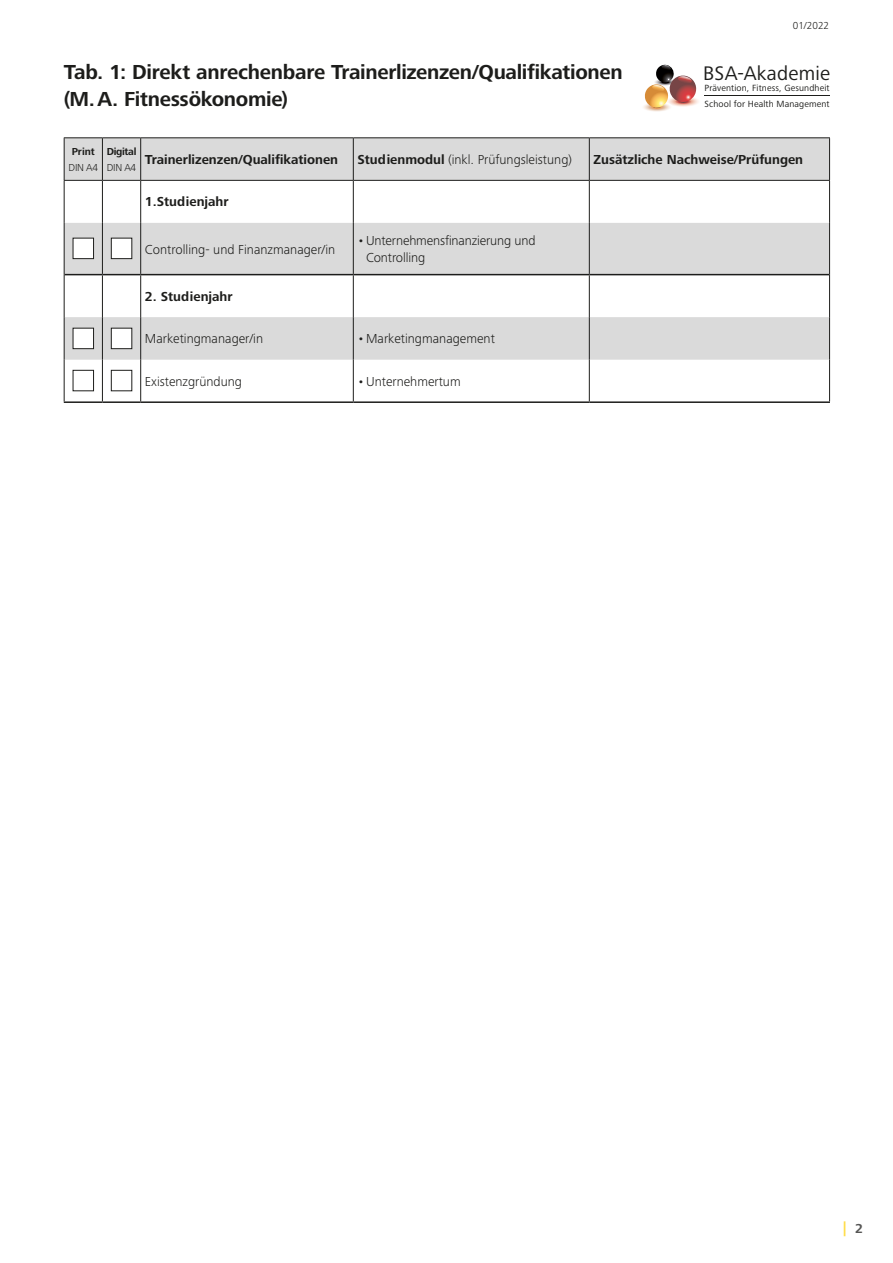
<style>
.page{position:relative;width:893px;height:1263px;background:#fff}
.page>*{position:absolute;margin:0;border:0;box-sizing:border-box;transform-origin:0 0}
.t1{font:700 21px/27px "Frutiger Next Pro";letter-spacing:-.015em;color:#1d1d1b}
.t2{font:20.4px "Frutiger Next Pro";letter-spacing:.01em;color:#1d1d1b}
.t3{font:700 15px "Frutiger Next Pro";color:#ffdc44}
.t4{font:300 13.5px/16.5px "Frutiger Next Pro";color:#1d1d1b}
.t5{font:700 13.5px "Frutiger Next Pro";color:#1d1d1b}
.t6{font:300 10.5px "Frutiger Next Pro";letter-spacing:-.03em;color:#1d1d1b}
.t7{font:700 10.5px "Frutiger Next Pro";letter-spacing:-.03em;color:#1d1d1b}
.t8{font:9.3px/16.4px "Frutiger Next Pro";letter-spacing:.01em;color:#1d1d1b}
.s1{font-weight:700}
.s2{font-size:13.5px;color:#575756}
</style>
<div class="page">
<hr style="left:705px;top:95px;width:125px;height:1px;background:#1d1d1b">
<svg style="left:643px;top:65px;width:56px;height:47px"></svg>
<svg style="left:65px;top:138px;width:764px;height:222px;fill:#dadada"></svg>
<hr style="left:64px;top:138px;width:1px;height:42px;background:#1d1d1b">
<hr style="left:102px;top:138px;width:1px;height:42px;background:#1d1d1b">
<hr style="left:140px;top:138px;width:1px;height:42px;background:#1d1d1b">
<hr style="left:353px;top:138px;width:1px;height:42px;background:#1d1d1b">
<hr style="left:589px;top:138px;width:1px;height:42px;background:#1d1d1b">
<hr style="left:829px;top:138px;width:1px;height:42px;background:#1d1d1b">
<hr style="left:64px;top:181px;width:1px;height:42px;background:#1d1d1b">
<hr style="left:102px;top:181px;width:1px;height:42px;background:#1d1d1b">
<hr style="left:140px;top:181px;width:1px;height:42px;background:#1d1d1b">
<hr style="left:353px;top:181px;width:1px;height:42px;background:#1d1d1b">
<hr style="left:589px;top:181px;width:1px;height:42px;background:#1d1d1b">
<hr style="left:829px;top:181px;width:1px;height:42px;background:#1d1d1b">
<hr style="left:64px;top:223px;width:1px;height:52px;background:#1d1d1b">
<hr style="left:102px;top:223px;width:1px;height:51px;background:#1d1d1b">
<hr style="left:140px;top:223px;width:1px;height:51px;background:#1d1d1b">
<hr style="left:353px;top:223px;width:1px;height:51px;background:#1d1d1b">
<hr style="left:589px;top:223px;width:1px;height:51px;background:#1d1d1b">
<hr style="left:829px;top:223px;width:1px;height:52px;background:#1d1d1b">
<hr style="left:64px;top:275px;width:1px;height:42px;background:#1d1d1b">
<hr style="left:102px;top:275px;width:1px;height:42px;background:#1d1d1b">
<hr style="left:140px;top:275px;width:1px;height:42px;background:#1d1d1b">
<hr style="left:353px;top:275px;width:1px;height:42px;background:#1d1d1b">
<hr style="left:589px;top:275px;width:1px;height:42px;background:#1d1d1b">
<hr style="left:829px;top:275px;width:1px;height:42px;background:#1d1d1b">
<hr style="left:64px;top:317px;width:1px;height:43px;background:#1d1d1b">
<hr style="left:102px;top:317px;width:1px;height:43px;background:#1d1d1b">
<hr style="left:140px;top:317px;width:1px;height:43px;background:#1d1d1b">
<hr style="left:353px;top:317px;width:1px;height:43px;background:#1d1d1b">
<hr style="left:589px;top:317px;width:1px;height:43px;background:#1d1d1b">
<hr style="left:829px;top:317px;width:1px;height:43px;background:#1d1d1b">
<hr style="left:64px;top:360px;width:1px;height:41px;background:#1d1d1b">
<hr style="left:102px;top:360px;width:1px;height:41px;background:#1d1d1b">
<hr style="left:140px;top:360px;width:1px;height:41px;background:#1d1d1b">
<hr style="left:353px;top:360px;width:1px;height:41px;background:#1d1d1b">
<hr style="left:589px;top:360px;width:1px;height:41px;background:#1d1d1b">
<hr style="left:829px;top:360px;width:1px;height:41px;background:#1d1d1b">
<hr style="left:64px;top:137px;width:38px;height:1px;background:#1d1d1b">
<hr style="left:102px;top:137px;width:39px;height:1px;background:#1d1d1b">
<hr style="left:141px;top:137px;width:212px;height:1px;background:#1d1d1b">
<hr style="left:353px;top:137px;width:236px;height:1px;background:#1d1d1b">
<hr style="left:589px;top:137px;width:241px;height:1px;background:#1d1d1b">
<hr style="left:64px;top:180px;width:38px;height:1px;background:#1d1d1b">
<hr style="left:102px;top:180px;width:39px;height:1px;background:#1d1d1b">
<hr style="left:141px;top:180px;width:212px;height:1px;background:#1d1d1b">
<hr style="left:353px;top:180px;width:236px;height:1px;background:#1d1d1b">
<hr style="left:589px;top:180px;width:241px;height:1px;background:#1d1d1b">
<hr style="left:65px;top:274px;width:37px;height:1px;background:#1d1d1b">
<hr style="left:102px;top:274px;width:39px;height:1px;background:#1d1d1b">
<hr style="left:141px;top:274px;width:212px;height:1px;background:#1d1d1b">
<hr style="left:353px;top:274px;width:236px;height:1px;background:#1d1d1b">
<hr style="left:589px;top:274px;width:240px;height:1px;background:#1d1d1b">
<hr style="left:64px;top:401px;width:38px;height:2px;background:#1d1d1b">
<hr style="left:102px;top:401px;width:39px;height:2px;background:#1d1d1b">
<hr style="left:141px;top:401px;width:212px;height:2px;background:#1d1d1b">
<hr style="left:353px;top:401px;width:236px;height:2px;background:#1d1d1b">
<hr style="left:589px;top:401px;width:241px;height:2px;background:#1d1d1b">
<div style="left:73px;top:238px;width:21px;height:21px;background:#fff"></div>
<div style="left:73px;top:238px;width:21px;height:21px;border:1px solid #1d1d1b"></div>
<div style="left:111px;top:238px;width:21px;height:21px;background:#fff"></div>
<div style="left:111px;top:238px;width:21px;height:21px;border:1px solid #1d1d1b"></div>
<div style="left:73px;top:328px;width:21px;height:21px;background:#fff"></div>
<div style="left:73px;top:328px;width:21px;height:21px;border:1px solid #1d1d1b"></div>
<div style="left:111px;top:328px;width:21px;height:21px;background:#fff"></div>
<div style="left:111px;top:328px;width:21px;height:21px;border:1px solid #1d1d1b"></div>
<div style="left:73px;top:370px;width:21px;height:21px;border:1px solid #1d1d1b"></div>
<div style="left:111px;top:370px;width:21px;height:21px;border:1px solid #1d1d1b"></div>
<p class="t6" style="left:793px;top:19px;width:38px">01/2022</p>
<h1 class="t1" style="left:64px;top:58px;width:561px">Tab. 1: Direkt anrechenbare Trainerlizenzen/Qualifikationen (M.A. Fitnessökonomie)</h1>
<p class="t7" style="left:72px;top:145px;width:25px">Print</p>
<p class="t6" style="left:69px;top:162px;width:31px">DIN A4</p>
<h2 class="t2" style="left:703px;top:61px;width:128px">BSA-Akademie</h2>
<p class="t8" style="left:705px;top:79px;width:126px">Prävention, Fitness, Gesundheit<br>School for Health Management</p>
<p class="t7" style="left:107px;top:145px;width:31px">Digital</p>
<p class="t6" style="left:107px;top:162px;width:31px">DIN A4</p>
<p class="t5" style="left:145px;top:152px;width:195px">Trainerlizenzen/Qualifikationen</p>
<p class="t4" style="left:358px;top:151px;width:216px"><span class="s1">Studienmodul</span> (inkl. Prüfungsleistung)</p>
<p class="t5" style="left:594px;top:152px;width:211px">Zusätzliche Nachweise/Prüfungen</p>
<p class="t5" style="left:145px;top:194px;width:85px">1.Studienjahr</p>
<p class="t4" style="left:145px;top:241px;width:192px">Controlling- und Finanzmanager/in</p>
<p class="t4" style="left:366px;top:233px;width:171px;text-indent:-9px">•Unternehmensfinanzierung und<br>Controlling</p>
<p class="t5" style="left:145px;top:288px;width:89px">2. Studienjahr</p>
<p class="t4" style="left:145px;top:330px;width:120px">Marketingmanager/in</p>
<p class="t4" style="left:358px;top:330px;width:139px">•Marketingmanagement</p>
<p class="t4" style="left:145px;top:373px;width:99px">Existenzgründung</p>
<p class="t4" style="left:358px;top:373px;width:105px">•Unternehmertum</p>
<p class="t3" style="left:843px;top:1220px;width:21px">| <span class="s2">2</span></p>
</div>
